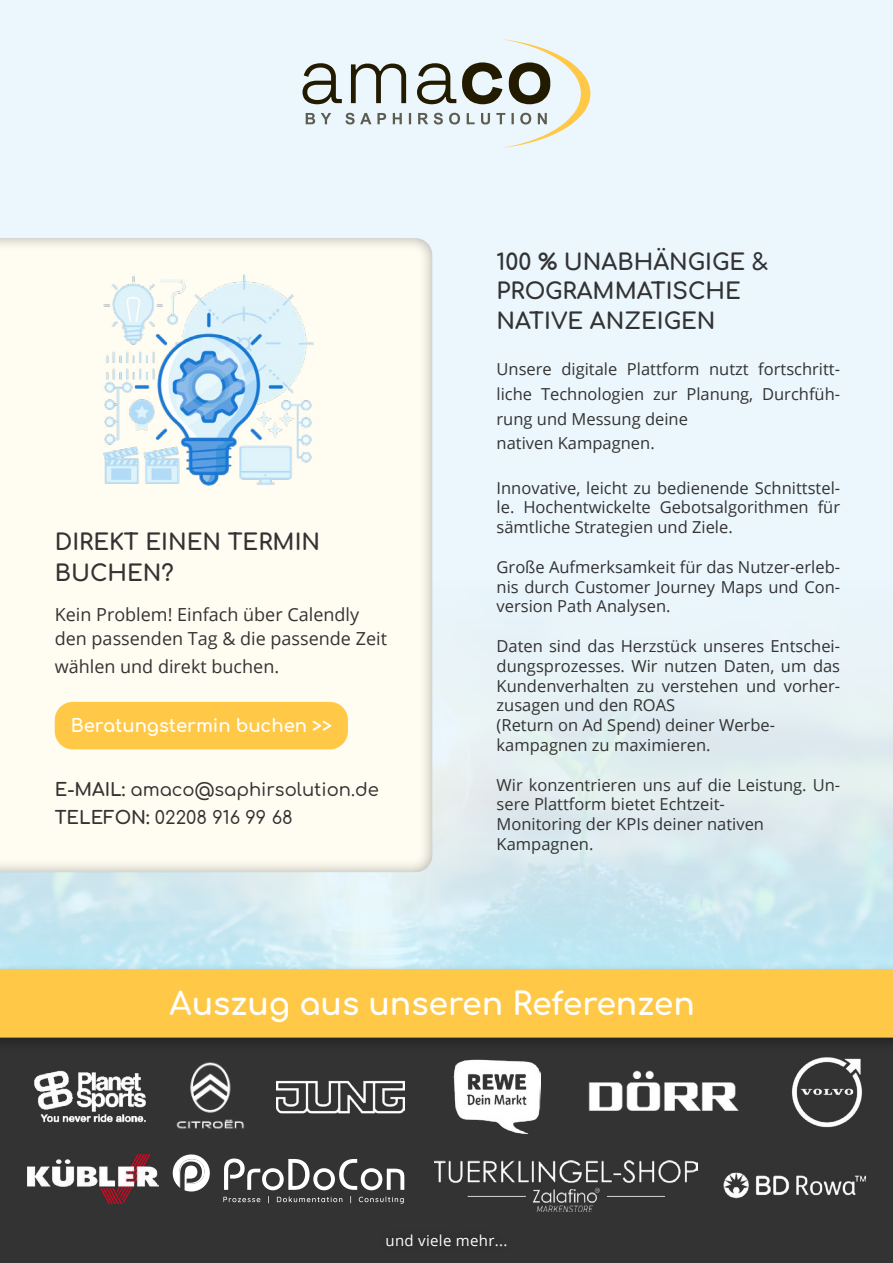
<style>
.page{position:relative;width:893px;height:1263px;background:#fff}
.page>*{position:absolute;margin:0;border:0;box-sizing:border-box;transform-origin:0 0}
.t1{font:31.5px "Comfortaa";color:#fff}
.t2{font:22.5px/28.5px "Comfortaa";color:#333}
.t3{font:18px/24.6px "Open Sans";color:#333}
.t4{font:18px/28.5px "Comfortaa";color:#333}
.t5{font:18px "Comfortaa";color:#fff}
.t6{font:16.5px/19.8px "Open Sans";color:#333}
.t7{font:15px "Open Sans";letter-spacing:.02em;color:#fff}
</style>
<div class="page">
<div style="left:0;top:0;width:893px;height:1046px;background:#ebf6fd"></div>
<svg style="left:0;top:692px;width:893px;height:270px"></svg>
<div style="left:0;top:229px;width:445px;height:645px;background:#000;opacity:.36"></div>
<div style="left:0;top:1037px;width:893px;height:226px;background:#333"></div>
<div style="left:0;top:962px;width:893px;height:91px;background:#000;opacity:.3"></div>
<div style="left:0;top:969px;width:893px;height:68px;background:#ffc947"></div>
<div style="left:55px;top:702px;width:293px;height:47px;background:#ffc947;border-radius:18px"></div>
<img style="left:34px;top:1070px;width:112px;height:53px">
<svg style="left:223px;top:1158px;width:181px;height:46px"></svg>
<svg style="left:173px;top:1154px;width:37px;height:37px"></svg>
<img style="left:276px;top:1080px;width:128px;height:34px">
<img style="left:27px;top:1154px;width:132px;height:50px">
<img style="left:176px;top:1062px;width:69px;height:67px">
<img style="left:453px;top:1059px;width:87px;height:75px">
<img style="left:435px;top:1160px;width:263px;height:51px">
<img style="left:589px;top:1071px;width:150px;height:40px">
<img style="left:792px;top:1057px;width:70px;height:71px">
<img style="left:723px;top:1172px;width:142px;height:27px">
<img style="left:104px;top:274px;width:211px;height:211px">
<svg style="left:302px;top:39px;width:288px;height:109px"></svg>
<h2 class="t2" style="left:55px;top:524px;width:267px;line-height:30.6px">DIREKT EINEN TERMIN<br>BUCHEN?</h2>
<p class="t3" style="left:55px;top:601px;width:334px">Kein Problem! Einfach über Calendly den passenden Tag &amp; die passende Zeit</p>
<p class="t3" style="left:55px;top:654px;width:226px">wählen und direkt buchen.</p>
<p class="t5" style="left:71px;top:709px;width:263px">Beratungstermin buchen &gt;&gt;</p>
<p class="t4" style="left:55px;top:772px;width:326px">E-MAIL: amaco@saphirsolution.de<br>TELEFON: 02208 916 99 68</p>
<h2 class="t2" style="left:497px;top:245px;width:273px">100 % UNABHÄNGIGE &amp;<br>PROGRAMMATISCHE</h2>
<h2 class="t2" style="left:497px;top:304px;width:221px">NATIVE ANZEIGEN</h2>
<p class="t6" style="left:497px;top:357px;width:345px;line-height:24.6px">Unsere digitale Plattform nutzt fortschritt&shy;liche Technologien zur Planung, Durchfüh&shy;rung und Messung deine<br>nativen Kampagnen.</p>
<p class="t6" style="left:497px;top:477px;width:345px;text-align:justify">Innovative, leicht zu bedienende Schnittstel&shy;le. Hochentwickelte Gebotsalgorithmen für sämtliche Strategien und Ziele.</p>
<p class="t6" style="left:497px;top:556px;width:345px;text-align:justify">Große Aufmerksamkeit für das Nutzer-erleb&shy;nis durch Customer Journey Maps und Con&shy;version Path Analysen.</p>
<p class="t6" style="left:497px;top:636px;width:345px">Daten sind das Herzstück unseres Entschei&shy;dungsprozesses. Wir nutzen Daten, um das Kundenverhalten zu verstehen und vorher&shy;zusagen und den ROAS<br>(Return on Ad Spend) deiner Werbe&shy;kampagnen zu maximieren.</p>
<p class="t6" style="left:497px;top:774px;width:345px">Wir konzentrieren uns auf die Leistung. Un&shy;sere Plattform bietet Echtzeit-<br>Monitoring der KPIs deiner nativen<br>Kampagnen.</p>
<h1 class="t1" style="left:170px;top:975px;width:527px">Auszug aus unseren Referenzen</h1>
<p class="t7" style="left:386px;top:1230px;width:123px">und viele mehr...</p>
</div>
